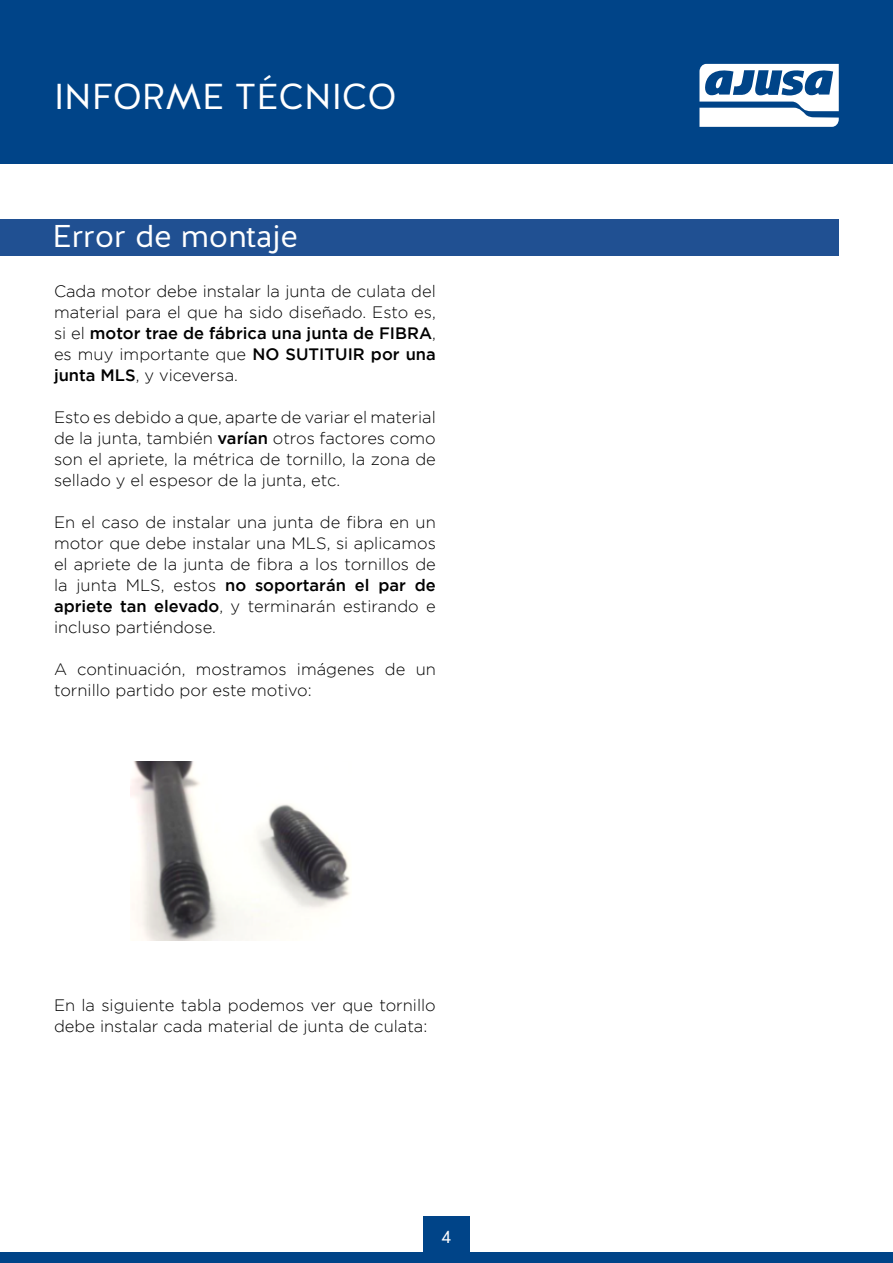
<style>
.page{position:relative;width:893px;height:1263px;background:#fff}
.page>*{position:absolute;margin:0;border:0;box-sizing:border-box;transform-origin:0 0}
.t1{font:36px "Halis GR";color:#fff}
.t2{font:31.5px "Halis GR";color:#fff}
.t3{font:18px "Halis GR";color:#fff}
.t4{font:300 16.5px/21px "Gotham";color:#000;text-align:justify}
.s1{font-weight:500}
</style>
<div class="page">
<div style="left:0;top:0;width:893px;height:163px;background:#048"></div>
<svg style="left:699px;top:64px;width:140px;height:63px"></svg>
<div style="left:0;top:1252px;width:893px;height:11px;background:#048"></div>
<div style="left:423px;top:1216px;width:47px;height:46px;background:#048"></div>
<div style="left:1px;top:219px;width:838px;height:37px;background:#205092"></div>
<img style="left:130px;top:761px;width:220px;height:180px">
<h1 class="t1" style="left:54px;top:73px;width:344px">INFORME TÉCNICO</h1>
<h2 class="t2" style="left:53px;top:216px;width:247px">Error de montaje</h2>
<p class="t4" style="left:54px;top:280px;width:383px">Cada motor debe instalar la junta de culata del material para el que ha sido diseñado. Esto es, si el <span class="s1">motor trae de fábrica una junta de FIBRA</span>, es muy importante que <span class="s1">NO SUTITUIR por una junta MLS</span>, y viceversa.</p>
<p class="t4" style="left:54px;top:406px;width:383px">Esto es debido a que, aparte de variar el material de la junta, también <span class="s1">varían</span> otros factores como son el apriete, la métrica de tornillo, la zona de sellado y el espesor de la junta, etc.</p>
<p class="t4" style="left:54px;top:511px;width:383px">En el caso de instalar una junta de fibra en un motor que debe instalar una MLS, si aplicamos el apriete de la junta de fibra a los tornillos de la junta MLS, estos <span class="s1">no soportarán el par de apriete tan elevado</span>, y terminarán estirando e incluso partiéndose.</p>
<p class="t4" style="left:54px;top:659px;width:383px">A continuación, mostramos imágenes de un tornillo partido por este motivo:</p>
<p class="t4" style="left:54px;top:995px;width:383px">En la siguiente tabla podemos ver que tornillo debe instalar cada material de junta de culata:</p>
<p class="t3" style="left:442px;top:1225px;width:11px">4</p>
</div>
